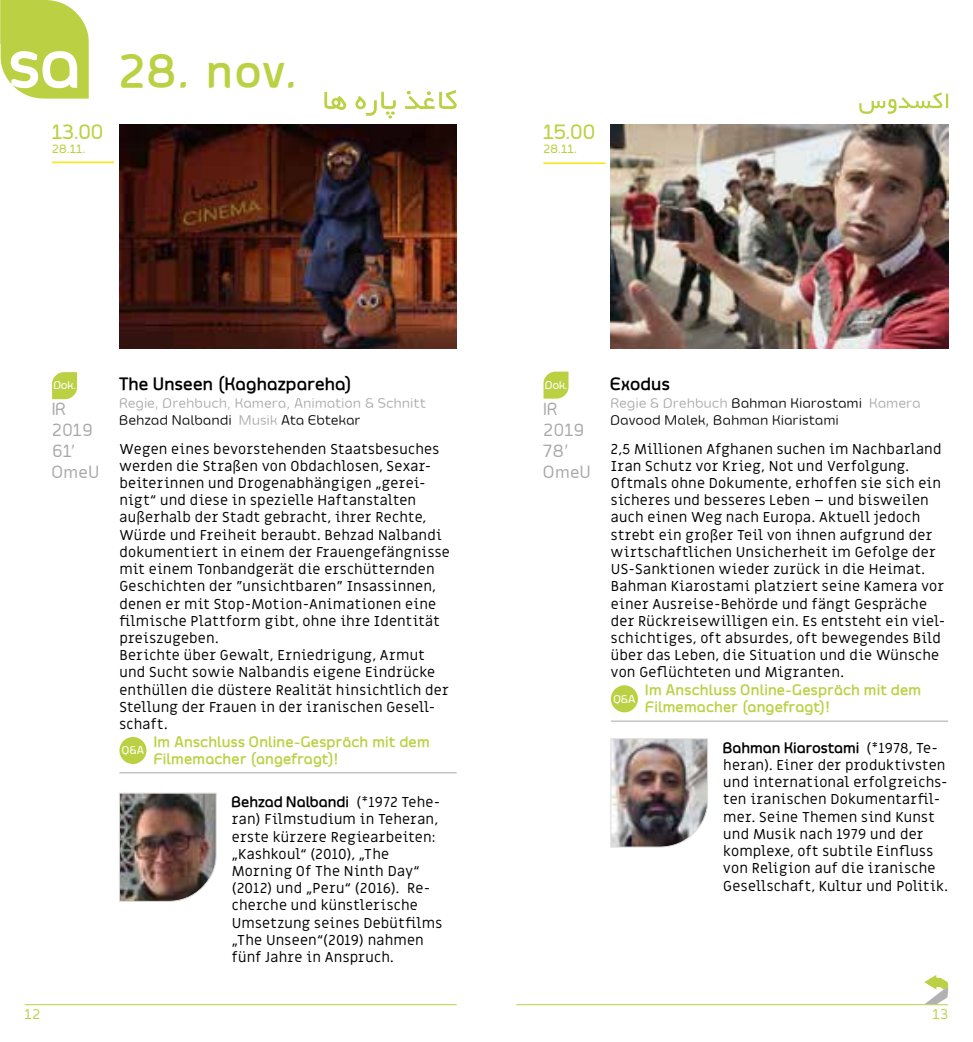
<style>
.page{position:relative;width:973px;height:1042px;background:#fff}
.page>*{position:absolute;margin:0;border:0;box-sizing:border-box;transform-origin:0 0}
.t1{font:700 45.5px "Smoolthan";color:#bbd143}
.t2{font:500 21px "Smoolthan";letter-spacing:-.005em;color:#bbd143}
.t3{font:700 17.5px "Smoolthan";letter-spacing:.025em;color:#000}
.t4{font:17.5px/21px "Smoolthan";letter-spacing:.04em;color:#a8a8a7}
.t5{font:700 14.88px/17.5px "Smoolthan";letter-spacing:.035em;color:#bbd143}
.t6{font:700 14.88px "Smoolthan";letter-spacing:.015em;color:#000}
.t7{font:100 14.53px/17.5px "Smoolthan";letter-spacing:.03em;color:#a8a8a7}
.t8{font:100 14.53px/17.5px "Smoolthan";letter-spacing:.03em;color:#000}
.t9{font:14.35px/17.2px "Miriam Libre";letter-spacing:.015em;color:#000}
.t10{font:14px "Smoolthan";color:#bbd143}
.t11{font:500 12.25px "Smoolthan";letter-spacing:.025em;color:#bbd143}
.t12{font:500 11.55px "Smoolthan";letter-spacing:-.01em;color:#fff}
.s1{font-size:68.95px;color:#fff}
.s2{color:#000}
.s3{font-family:"Miriam Libre";font-weight:400;font-size:14.35px}
.s4{color:#a8a8a7}
</style>
<div class="page">
<hr style="left:25px;top:1004px;width:431px;height:1px;background:#bbd143">
<hr style="left:516px;top:1004px;width:431px;height:1px;background:#bbd143">
<svg style="left:924px;top:975px;width:23px;height:29px"></svg>
<hr style="left:543px;top:162px;width:62px;height:2px;background:#f6e824">
<hr style="left:52px;top:161px;width:62px;height:2px;background:#f6e824">
<img style="left:610px;top:124px;width:337px;height:225px">
<img style="left:610px;top:738px;width:98px;height:109px">
<img style="left:119px;top:124px;width:337px;height:225px">
<img style="left:119px;top:793px;width:97px;height:109px">
<svg style="left:0;top:0;width:89px;height:99px;background:#c1d556"></svg>
<svg style="left:543px;top:372px;width:25px;height:27px"></svg>
<div style="left:610px;top:685px;width:27px;height:27px;background:#bbd143;border-radius:50%"></div>
<hr style="left:610px;top:721px;width:337px;height:1px;background:#a8a8a7">
<div style="left:119px;top:737px;width:27px;height:27px;background:#bbd143;border-radius:50%"></div>
<hr style="left:119px;top:772px;width:337px;height:1px;background:#a8a8a7">
<svg style="left:52px;top:372px;width:25px;height:27px"></svg>
<svg style="left:859px;top:92px;width:88px;height:22px"></svg>
<svg style="left:324px;top:92px;width:22px;height:18px"></svg>
<svg style="left:355px;top:92px;width:41px;height:26px"></svg>
<svg style="left:405px;top:90px;width:51px;height:19px"></svg>
<h1 class="t1" style="left:10px;top:47px;width:289px"><span class="s1">sa</span> 28. nov.</h1>
<h2 class="t2" style="left:52px;top:120px;width:53px">13.00</h2>
<p class="t11" style="left:52px;top:143px;width:35px">28.11.</p>
<p class="t12" style="left:54px;top:379px;width:24px">Dok.</p>
<p class="t4" style="left:52px;top:399px;width:49px">IR<br>2019<br>61’<br>OmeU</p>
<p class="t3" style="left:119px;top:375px;width:234px">The Unseen (Kaghazpareha)</p>
<p class="t7" style="left:119px;top:394px;width:308px">Regie, Drehbuch, Kamera, Animation &amp; Schnitt<br><span class="s2">Behzad Nalbandi</span> Musik <span class="s2">Ata Ebtekar</span></p>
<p class="t9" style="left:119px;top:440px;width:332px">Wegen eines bevorstehenden Staatsbesuches werden die Straßen von Obdachlosen, Sexar&shy;beiterinnen und Drogenabhängigen „gerei&shy;nigt“ und diese in spezielle Haftanstalten außerhalb der Stadt gebracht, ihrer Rechte, Würde und Freiheit beraubt. Behzad Nalbandi dokumentiert in einem der Frauengefängnisse mit einem Tonbandgerät die erschütternden Geschichten der "unsichtbaren" Insassinnen, denen er mit Stop-Motion-Animationen eine filmische Plattform gibt, ohne ihre Identität preiszugeben.<br>Berichte über Gewalt, Erniedrigung, Armut und Sucht sowie Nalbandis eigene Eindrücke enthüllen die düstere Realität hinsichtlich der Stellung der Frauen in der iranischen Gesell&shy;schaft.</p>
<p class="t5" style="left:154px;top:733px;width:277px">Im Anschluss Online-Gespräch mit dem<br>Filmemacher (angefragt)!</p>
<p class="t12" style="left:122px;top:744px;width:23px">Q&amp;A</p>
<p class="t6" style="left:232px;top:794px;width:210px">Behzad Nalbandi <span class="s3">(*1972 Tehe-</span></p>
<p class="t9" style="left:232px;top:811px;width:212px">ran) Filmstudium in Teheran, erste kürzere Regiearbeiten: „Kashkoul“ (2010), „The<br>Morning Of The Ninth Day“ (2012) und „Peru“ (2016). Re&shy;cherche und künstlerische<br>Umsetzung seines Debütfilms „The Unseen“(2019) nahmen fünf Jahre in Anspruch.</p>
<h2 class="t2" style="left:543px;top:120px;width:53px">15.00</h2>
<p class="t11" style="left:543px;top:143px;width:35px">28.11.</p>
<p class="t12" style="left:545px;top:379px;width:24px">Dok.</p>
<p class="t4" style="left:543px;top:399px;width:49px">IR<br>2019<br>78’<br>OmeU</p>
<p class="t3" style="left:610px;top:375px;width:61px">Exodus</p>
<p class="t8" style="left:610px;top:394px;width:311px"><span class="s4">Regie &amp; Drehbuch</span> Bahman Kiarostami <span class="s4">Kamera<br></span>Davood Malek, Bahman Kiaristami</p>
<p class="t9" style="left:610px;top:440px;width:336px">2,5 Millionen Afghanen suchen im Nachbarland Iran Schutz vor Krieg, Not und Verfolgung.<br>Oftmals ohne Dokumente, erhoffen sie sich ein sicheres und besseres Leben – und bisweilen auch einen Weg nach Europa. Aktuell jedoch strebt ein großer Teil von ihnen aufgrund der wirtschaftlichen Unsicherheit im Gefolge der US-Sanktionen wieder zurück in die Heimat.<br>Bahman Kiarostami platziert seine Kamera vor einer Ausreise-Behörde und fängt Gespräche der Rückreisewilligen ein. Es entsteht ein viel&shy;schichtiges, oft absurdes, oft bewegendes Bild über das Leben, die Situation und die Wünsche von Geflüchteten und Migranten.</p>
<p class="t5" style="left:645px;top:682px;width:277px">Im Anschluss Online-Gespräch mit dem<br>Filmemacher (angefragt)!</p>
<p class="t12" style="left:613px;top:692px;width:23px">Q&amp;A</p>
<p class="t6" style="left:723px;top:739px;width:216px">Bahman Kiarostami <span class="s3">(*1978, Te-</span></p>
<p class="t9" style="left:723px;top:757px;width:226px">heran). Einer der produktivsten und international erfolgreichs&shy;ten iranischen Dokumentarfil&shy;mer. Seine Themen sind Kunst und Musik nach 1979 und der komplexe, oft subtile Einfluss von Religion auf die iranische<br>Gesellschaft, Kultur und Politik.</p>
<p class="t10" style="left:25px;top:1007px;width:17px">12</p>
<p class="t10" style="left:932px;top:1007px;width:17px">13</p>
</div>
